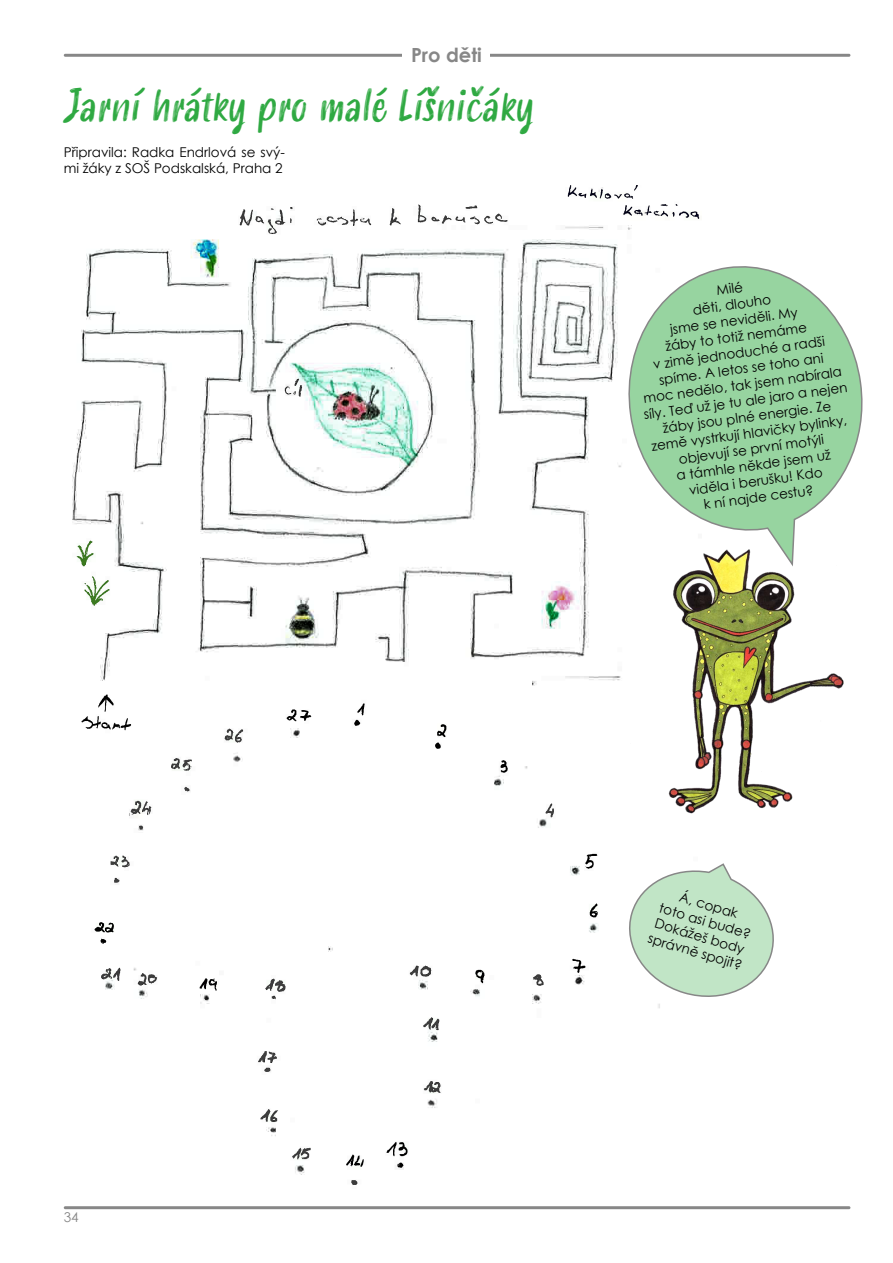
<style>
.page{position:relative;width:893px;height:1263px;background:#fff}
.page>*{position:absolute;margin:0;border:0;box-sizing:border-box;transform-origin:0 0}
.t1{font:italic 42px "Smoothy";color:#2fa942}
.t2{font:700 19.5px "Century Gothic";color:#878787}
.t3{font:13.5px/16.2px "Century Gothic";color:#000;text-align:center}
.t4{font:13.5px "Century Gothic";color:#878787}
</style>
<div class="page">
<hr style="left:64px;top:54px;width:786px;height:3px;background:#878787">
<hr style="left:64px;top:1206px;width:786px;height:3px;background:#878787">
<div style="left:402px;top:26px;width:88px;height:45px;background:#fff"></div>
<img style="left:72px;top:185px;width:628px;height:1000px">
<svg style="left:620px;top:862px;width:154px;height:144px"></svg>
<svg style="left:621px;top:259px;width:242px;height:281px"></svg>
<img style="left:614px;top:540px;width:230px;height:294px">
<h2 class="t2" style="left:411px;top:40px;width:72px">Pro děti</h2>
<h1 class="t1" style="left:64px;top:75px;width:472px">Jarní hrátky pro malé Líšničáky</h1>
<p class="t3" style="left:64px;top:144px;width:223px;text-align:left">Připravila: Radka Endrlová se svý&shy;mi žáky z SOŠ Podskalská, Praha 2</p>
<p class="t3" style="left:627px;top:294px;width:207px;rotate:-8deg">Milé<br>děti, dlouho<br>jsme se neviděli. My<br>žáby to totiž nemáme<br>v zimě jednoduché a radši spíme. A letos se toho ani<br>moc nedělo, tak jsem nabírala síly. Teď už je tu ale jaro a nejen žáby jsou plné energie. Ze země vystrkují hlavičky bylinky, objevují se první motýli<br>a támhle někde jsem už<br>viděla i berušku! Kdo<br>k ní najde cestu?</p>
<p class="t4" style="left:64px;top:1208px;width:16px">34</p>
<p class="t3" style="left:664px;top:883px;width:99px;rotate:16deg">Á, copak<br>toto asi bude?<br>Dokážeš body správně spojit?</p>
</div>
